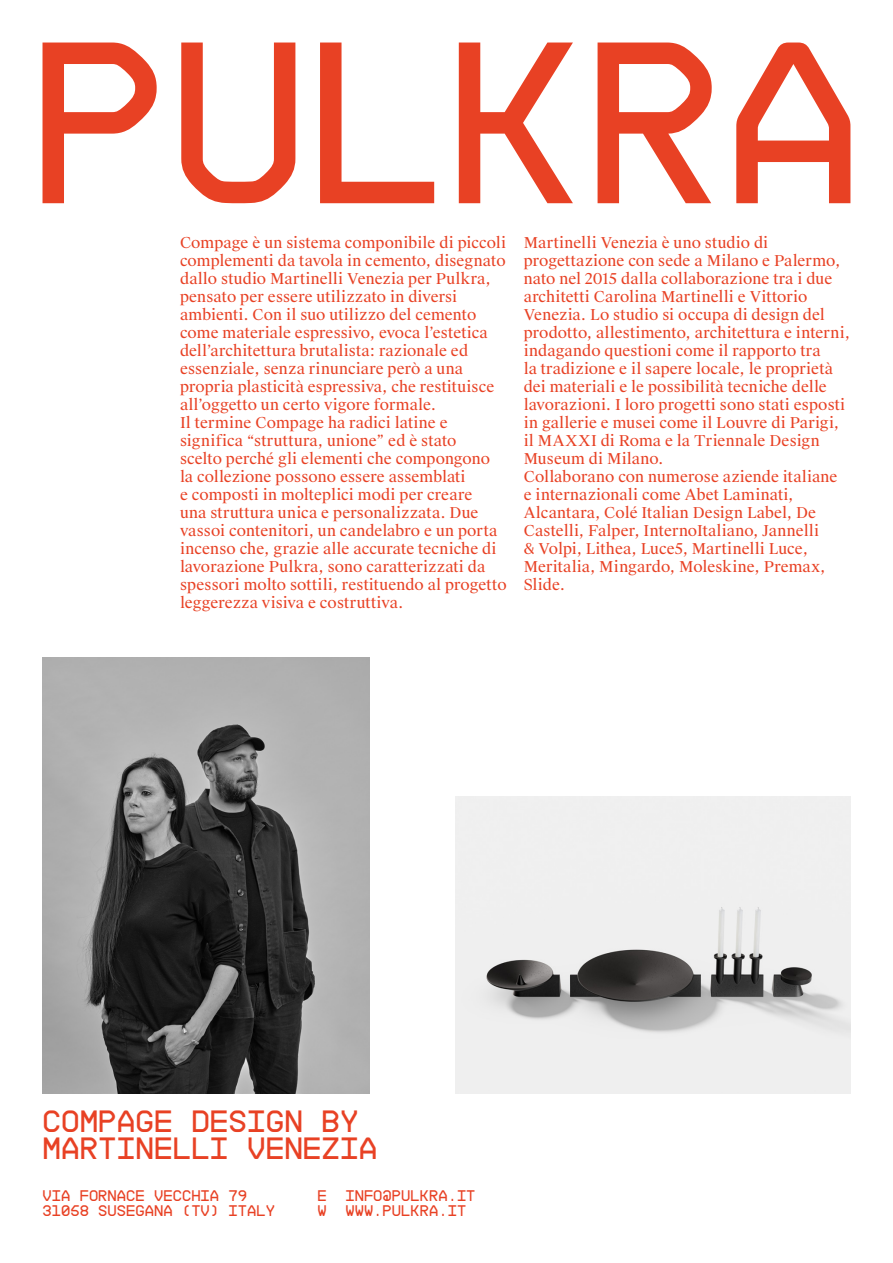
<style>
.page{position:relative;width:893px;height:1263px;background:#fff}
.page>*{position:absolute;margin:0;border:0;box-sizing:border-box;transform-origin:0 0}
.t1{font:30px "Pulkra Standard";color:#e84124}
.t2{font:15px/18px "Suisse Works";letter-spacing:.005em;color:#e84124}
.t3{font:15px/15px "Pulkra Standard";color:#e84124}
</style>
<div class="page">
<svg style="left:43px;top:43px;width:807px;height:160px"></svg>
<img style="left:43px;top:658px;width:326px;height:435px">
<img style="left:455px;top:797px;width:395px;height:296px">
<p class="t2" style="left:180px;top:234px;width:328px">Compage è un sistema componibile di piccoli complementi da tavola in cemento, disegnato dallo studio Martinelli Venezia per Pulkra, pensato per essere utilizzato in diversi ambienti. Con il suo utilizzo del cemento come materiale espressivo, evoca l’estetica dell’architettura brutalista: razionale ed essenziale, senza rinunciare però a una propria plasticità espressiva, che restituisce all’oggetto un certo vigore formale.</p>
<p class="t2" style="left:180px;top:414px;width:328px">Il termine Compage ha radici latine e significa “struttura, unione” ed è stato<br>scelto perché gli elementi che compongono la collezione possono essere assemblati<br>e composti in molteplici modi per creare<br>una struttura unica e personalizzata. Due vassoi contenitori, un candelabro e un porta incenso che, grazie alle accurate tecniche di lavorazione Pulkra, sono caratterizzati da spessori molto sottili, restituendo al progetto leggerezza visiva e costruttiva.</p>
<p class="t2" style="left:524px;top:234px;width:328px">Martinelli Venezia è uno studio di progettazione con sede a Milano e Palermo, nato nel 2015 dalla collaborazione tra i due architetti Carolina Martinelli e Vittorio Venezia. Lo studio si occupa di design del prodotto, allestimento, architettura e interni, indagando questioni come il rapporto tra<br>la tradizione e il sapere locale, le proprietà dei materiali e le possibilità tecniche delle lavorazioni. I loro progetti sono stati esposti in gallerie e musei come il Louvre di Parigi, il MAXXI di Roma e la Triennale Design Museum di Milano.</p>
<p class="t2" style="left:524px;top:468px;width:315px">Collaborano con numerose aziende italiane e internazionali come Abet Laminati, Alcantara, Colé Italian Design Label, De Castelli, Falper, InternoItaliano, Jannelli<br>&amp; Volpi, Lithea, Luce5, Martinelli Luce, Meritalia, Mingardo, Moleskine, Premax, Slide.</p>
<p class="t1" style="left:43px;top:1101px;width:318px">COMPAGE DESIGN BY</p>
<p class="t1" style="left:43px;top:1128px;width:336px">MARTINELLI VENEZIA</p>
<p class="t3" style="left:43px;top:1189px;width:234px">VIA FORNACE VECCHIA 79<br>31058 SUSEGANA (TV) ITALY</p>
<p class="t3" style="left:317px;top:1189px;width:9px">E</p>
<p class="t3" style="left:317px;top:1189px;width:158px;text-indent:28px">INFO@PULKRA.IT<br>W WWW.PULKRA.IT</p>
</div>
